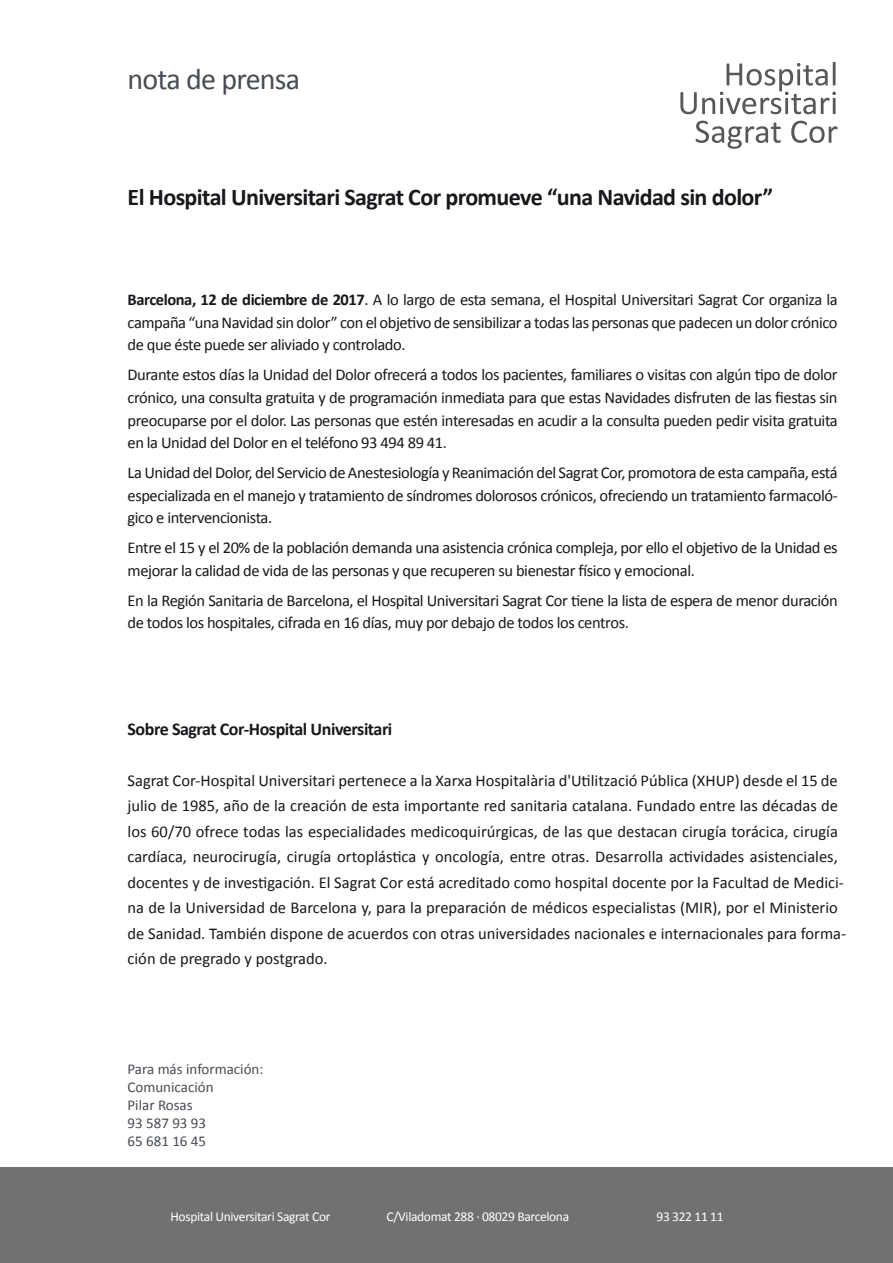
<style>
.page{position:relative;width:893px;height:1263px;background:#fff}
.page>*{position:absolute;margin:0;border:0;box-sizing:border-box;transform-origin:0 0}
.t1{font:30px "Calibri";letter-spacing:-.025em;color:#474c52}
.t2{font:700 24px "Calibri";letter-spacing:-.025em;color:#1a171c}
.t3{font:700 18px "Calibri";letter-spacing:-.025em;color:#1a171c}
.t4{font:16.5px/22.5px "Calibri";letter-spacing:-.01em;color:#1a171c;text-align:justify}
.t5{font:15px/18px "Calibri";color:#474c52}
.t6{font:13.5px "Calibri";letter-spacing:-.025em;color:#fff}
.s1{font-weight:700}
</style>
<div class="page">
<div style="left:0;top:1167px;width:893px;height:96px;background:#707172"></div>
<svg style="left:680px;top:62px;width:156px;height:52px"></svg>
<svg style="left:696px;top:121px;width:85px;height:28px"></svg>
<svg style="left:791px;top:121px;width:46px;height:22px"></svg>
<h1 class="t1" style="left:128px;top:60px;width:174px">nota de prensa</h1>
<h2 class="t2" style="left:128px;top:181px;width:647px">El Hospital Universitari Sagrat Cor promueve “una Navidad sin dolor”</h2>
<p class="t4" style="left:128px;top:289px;width:712px"><span class="s1">Barcelona, 12 de diciembre de 2017</span>. A lo largo de esta semana, el Hospital Universitari Sagrat Cor organiza la campaña “una Navidad sin dolor” con el objetivo de sensibilizar a todas las personas que padecen un dolor crónico de que éste puede ser aliviado y controlado.</p>
<p class="t4" style="left:128px;top:364px;width:712px">Durante estos días la Unidad del Dolor ofrecerá a todos los pacientes, familiares o visitas con algún tipo de dolor crónico, una consulta gratuita y de programación inmediata para que estas Navidades disfruten de las fiestas sin preocuparse por el dolor. Las personas que estén interesadas en acudir a la consulta pueden pedir visita gratuita en la Unidad del Dolor en el teléfono 93 494 89 41.</p>
<p class="t4" style="left:128px;top:461px;width:712px">La Unidad del Dolor, del Servicio de Anestesiología y Reanimación del Sagrat Cor, promotora de esta campaña, está especializada en el manejo y tratamiento de síndromes dolorosos crónicos, ofreciendo un tratamiento farmacoló&shy;gico e intervencionista.</p>
<p class="t4" style="left:128px;top:536px;width:712px">Entre el 15 y el 20% de la población demanda una asistencia crónica compleja, por ello el objetivo de la Unidad es mejorar la calidad de vida de las personas y que recuperen su bienestar físico y emocional.</p>
<p class="t4" style="left:128px;top:589px;width:712px">En la Región Sanitaria de Barcelona, el Hospital Universitari Sagrat Cor tiene la lista de espera de menor duración de todos los hospitales, cifrada en 16 días, muy por debajo de todos los centros.</p>
<p class="t3" style="left:128px;top:717px;width:266px">Sobre Sagrat Cor-Hospital Universitari</p>
<p class="t4" style="left:128px;top:767px;width:720px;line-height:25.5px;text-align:left">Sagrat Cor-Hospital Universitari pertenece a la Xarxa Hospitalària d'Utilització Pública (XHUP) desde el 15 de julio de 1985, año de la creación de esta importante red sanitaria catalana. Fundado entre las décadas de los 60/70 ofrece todas las especialidades medicoquirúrgicas, de las que destacan cirugía torácica, cirugía cardíaca, neurocirugía, cirugía ortoplástica y oncología, entre otras. Desarrolla actividades asistenciales, docentes y de investigación. El Sagrat Cor está acreditado como hospital docente por la Facultad de Medici&shy;na de la Universidad de Barcelona y, para la preparación de médicos especialistas (MIR), por el Ministerio de Sanidad. También dispone de acuerdos con otras universidades nacionales e internacionales para forma&shy;ción de pregrado y postgrado.</p>
<p class="t5" style="left:128px;top:1060px;width:137px">Para más información:<br>Comunicación<br>Pilar Rosas<br>93 587 93 93<br>65 681 16 45</p>
<p class="t6" style="left:171px;top:1208px;width:161px">Hospital Universitari Sagrat Cor</p>
<p class="t6" style="left:387px;top:1208px;width:184px">C/Viladomat 288 · 08029 Barcelona</p>
<p class="t6" style="left:656px;top:1208px;width:69px">93 322 11 11</p>
</div>
